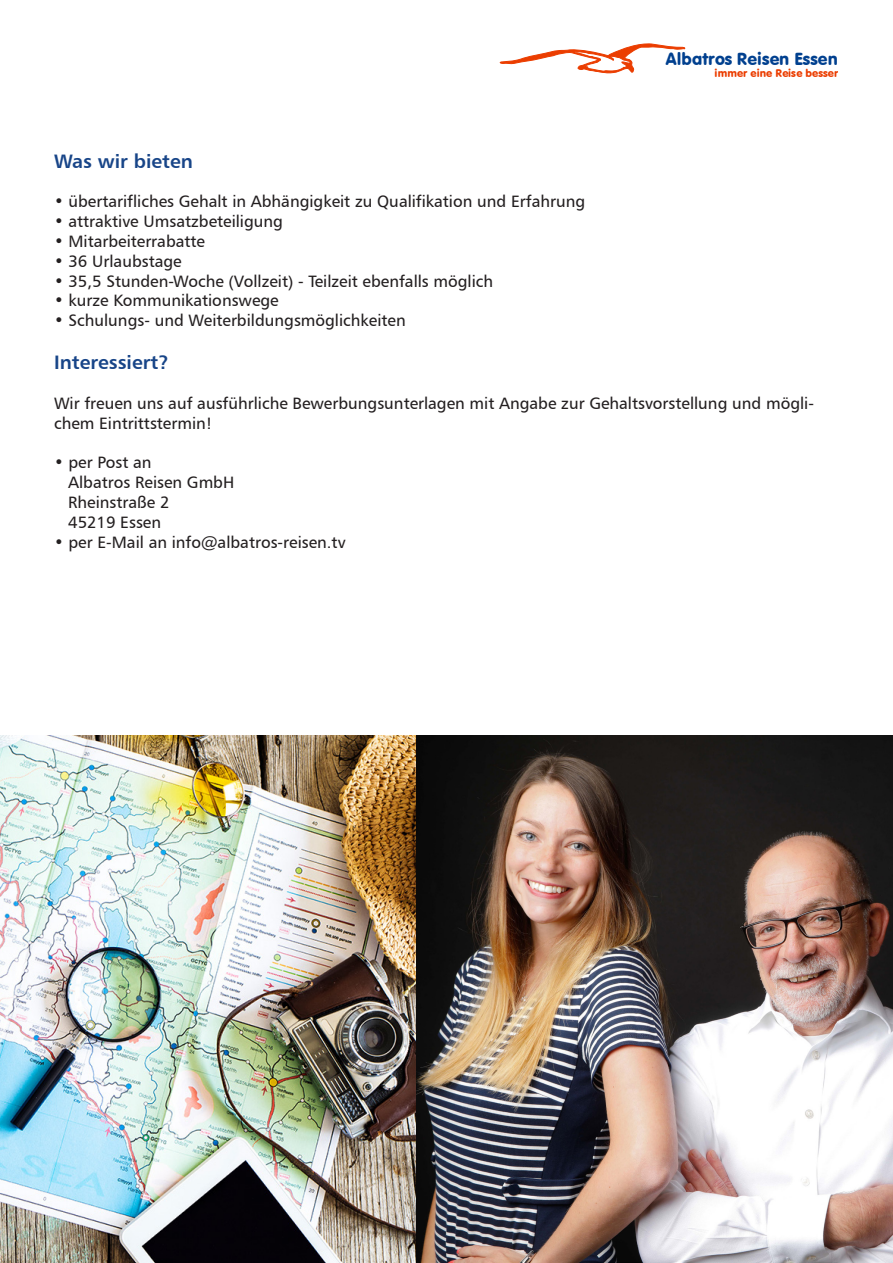
<style>
.page{position:relative;width:893px;height:1263px;background:#fff}
.page>*{position:absolute;margin:0;border:0;box-sizing:border-box;transform-origin:0 0}
.t1{font:19.5px "Humanist 777 BT Bold B";color:#184588}
.t2{font:17.1px "VAG Rounded BT";color:#00408f}
.t3{font:16.5px/19.8px "Humanist 777 BT Roman B";color:#231f20}
.t4{font:10.8px "VAG Rounded BT";letter-spacing:.01em;color:#eb3d00}
</style>
<div class="page">
<img style="left:0;top:736px;width:429px;height:527px">
<img style="left:417px;top:735px;width:476px;height:527px">
<svg style="left:499px;top:43px;width:187px;height:31px"></svg>
<p class="t2" style="left:666px;top:48px;width:174px">Albatros Reisen Essen</p>
<p class="t4" style="left:714px;top:66px;width:125px">immer eine Reise besser</p>
<p class="t1" style="left:54px;top:149px;width:140px">Was wir bieten</p>
<p class="t3" style="left:54px;top:191px;width:533px">• übertarifliches Gehalt in Abhängigkeit zu Qualifikation und Erfahrung</p>
<p class="t3" style="left:54px;top:211px;width:230px">• attraktive Umsatzbeteiligung</p>
<p class="t3" style="left:54px;top:231px;width:153px">• Mitarbeiterrabatte</p>
<p class="t3" style="left:54px;top:251px;width:129px">• 36 Urlaubstage</p>
<p class="t3" style="left:54px;top:271px;width:441px">• 35,5 Stunden-Woche (Vollzeit) - Teilzeit ebenfalls möglich</p>
<p class="t3" style="left:54px;top:290px;width:226px">• kurze Kommunikationswege</p>
<p class="t3" style="left:54px;top:310px;width:353px">• Schulungs- und Weiterbildungsmöglichkeiten</p>
<p class="t1" style="left:54px;top:350px;width:116px">Interessiert?</p>
<p class="t3" style="left:54px;top:393px;width:761px">Wir freuen uns auf ausführliche Bewerbungsunterlagen mit Angabe zur Gehaltsvorstellung und mögli&shy;chem Eintrittstermin!</p>
<p class="t3" style="left:54px;top:452px;width:99px">• per Post an</p>
<p class="t3" style="left:68px;top:472px;width:168px">Albatros Reisen GmbH</p>
<p class="t3" style="left:68px;top:492px;width:103px">Rheinstraße 2</p>
<p class="t3" style="left:68px;top:512px;width:94px">45219 Essen</p>
<p class="t3" style="left:54px;top:532px;width:293px">• per E-Mail an info@albatros-reisen.tv</p>
</div>
